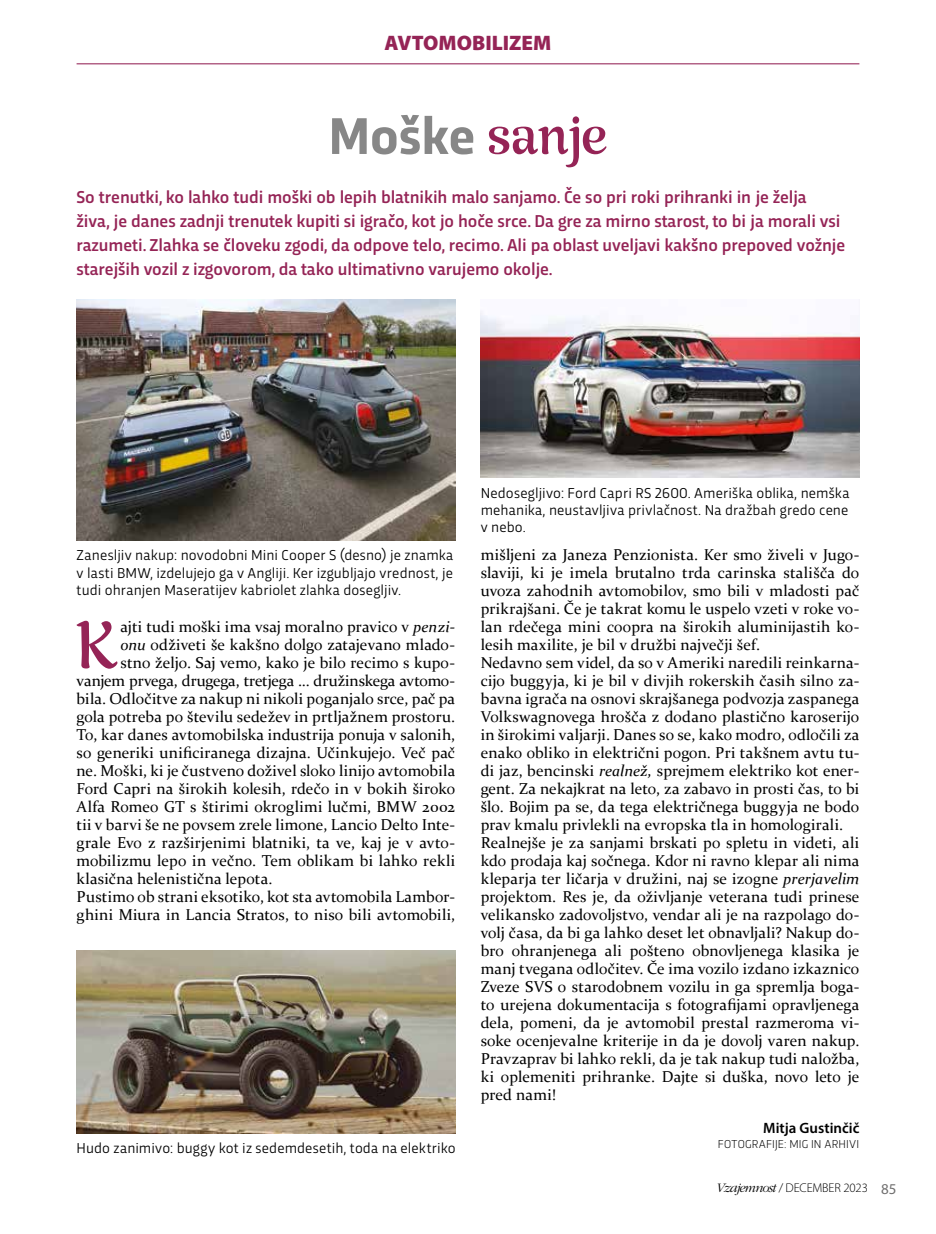
<style>
.page{position:relative;width:936px;height:1234px;background:#fff}
.page>*{position:absolute;margin:0;border:0;box-sizing:border-box;transform-origin:0 0}
.t1{font:67.35px "Rumba Std Large";color:#952456}
.t2{font:700 54px "Trasandina";color:#878787}
.t3{font:900 21px "Myriad Pro";color:#952456}
.t4{font:500 18px/24px "Trasandina";letter-spacing:-.005em;color:#952456}
.t5{font:15.75px/18px "Constantia";letter-spacing:.005em;color:#000}
.t6{font:15px/17.2px "Trasandina";letter-spacing:.01em;color:#000;text-align:justify}
.t7{font:600 15px "Myriad Pro";color:#000}
.t8{font:300 12.75px "Myriad Pro";letter-spacing:-.01em;color:#000}
.t9{font:300 12px "Trasandina";letter-spacing:.02em;color:#000}
.s1{font-family:"Rumba Std Large";font-weight:400;color:#952456}
.s2{font-style:italic}
.s3{font-family:"ITC Garamond Std";font-style:italic;font-size:13.5px}
.s4{font-weight:400;font-size:15px;color:#706f6f}
</style>
<div class="page">
<hr style="left:77px;top:63px;width:782px;height:1px;background:#952456">
<img style="left:77px;top:300px;width:378px;height:240px">
<img style="left:77px;top:950px;width:378px;height:182px">
<img style="left:480px;top:311px;width:379px;height:166px">
<h3 class="t3" style="left:384px;top:29px;width:168px">AVTOMOBILIZEM</h3>
<h2 class="t2" style="left:328px;top:96px;width:280px">Moške <span class="s1">sanje</span></h2>
<p class="t4" style="left:77px;top:183px;width:770px">So trenutki, ko lahko tudi moški ob lepih blatnikih malo sanjamo. Če so pri roki prihranki in je želja<br>živa, je danes zadnji trenutek kupiti si igračo, kot jo hoče srce. Da gre za mirno starost, to bi ja morali vsi razumeti. Zlahka se človeku zgodi, da odpove telo, recimo. Ali pa oblast uveljavi kakšno prepoved vožnje starejših vozil z izgovorom, da tako ultimativno varujemo okolje.</p>
<p class="t6" style="left:480px;top:482px;width:370px">Nedosegljivo: Ford Capri RS 2600. Ameriška oblika, nemška mehanika, neustavljiva privlačnost. Na dražbah gredo cene v nebo.</p>
<p class="t6" style="left:77px;top:545px;width:378px">Zanesljiv nakup: novodobni Mini Cooper S (desno) je znamka v lasti BMW, izdelujejo ga v Angliji. Ker izgubljajo vrednost, je tudi ohranjen Maseratijev kabriolet zlahka dosegljiv.</p>
<p class="t5" style="left:480px;top:545px;width:380px">mišljeni za Janeza Penzionista. Ker smo živeli v Jugo&shy;slaviji, ki je imela brutalno trda carinska stališča do uvoza zahodnih avtomobilov, smo bili v mladosti pač prikrajšani. Če je takrat komu le uspelo vzeti v roke vo&shy;lan rdečega mini coopra na širokih aluminijastih ko&shy;lesih maxilite, je bil v družbi največji šef.<br>Nedavno sem videl, da so v Ameriki naredili reinkarna&shy;cijo buggyja, ki je bil v divjih rokerskih časih silno za&shy;bavna igrača na osnovi skrajšanega podvozja zaspanega Volkswagnovega hrošča z dodano plastično karoserijo in širokimi valjarji. Danes so se, kako modro, odločili za enako obliko in električni pogon. Pri takšnem avtu tu&shy;di jaz, bencinski <span class="s2">realnež,</span> sprejmem elektriko kot ener&shy;gent. Za nekajkrat na leto, za zabavo in prosti čas, to bi šlo. Bojim pa se, da tega električnega buggyja ne bodo prav kmalu privlekli na evropska tla in homologirali.<br>Realnejše je za sanjami brskati po spletu in videti, ali kdo prodaja kaj sočnega. Kdor ni ravno klepar ali nima kleparja ter ličarja v družini, naj se izogne <span class="s2">prerjavelim </span>projektom. Res je, da oživljanje veterana tudi prinese velikansko zadovoljstvo, vendar ali je na razpolago do&shy;volj časa, da bi ga lahko deset let obnavljali? Nakup do&shy;bro ohranjenega ali pošteno obnovljenega klasika je manj tvegana odločitev. Če ima vozilo izdano izkaznico Zveze SVS o starodobnem vozilu in ga spremlja boga&shy;to urejena dokumentacija s fotografijami opravljenega dela, pomeni, da je avtomobil prestal razmeroma vi&shy;soke ocenjevalne kriterije in da je dovolj varen nakup.<br>Pravzaprav bi lahko rekli, da je tak nakup tudi naložba, ki oplemeniti prihranke. Dajte si duška, novo leto je pred nami!</p>
<p class="t7" style="left:763px;top:1118px;width:98px">Mitja Gustinčič</p>
<p class="t9" style="left:718px;top:1135px;width:143px">FOTOGRAFIJE: MIG IN ARHIVI</p>
<h1 class="t1" style="left:75px;top:605px;width:43px">K</h1>
<p class="t5" style="left:120px;top:617px;width:336px">ajti tudi moški ima vsaj moralno pravico v <span class="s2">penzi-</span></p>
<p class="t5" style="left:120px;top:635px;width:336px"><span class="s2">onu</span> odživeti še kakšno dolgo zatajevano mlado-</p>
<p class="t5" style="left:120px;top:653px;width:336px">stno željo. Saj vemo, kako je bilo recimo s kupo-</p>
<p class="t5" style="left:77px;top:671px;width:380px">vanjem prvega, drugega, tretjega … družinskega avtomo-</p>
<p class="t5" style="left:77px;top:689px;width:380px">bila. Odločitve za nakup ni nikoli poganjalo srce, pač pa</p>
<p class="t5" style="left:77px;top:707px;width:380px">gola potreba po številu sedežev in prtljažnem prostoru.</p>
<p class="t5" style="left:77px;top:725px;width:380px">To, kar danes avtomobilska industrija ponuja v salonih,</p>
<p class="t5" style="left:77px;top:743px;width:380px">so generiki unificiranega dizajna. Učinkujejo. Več pač</p>
<p class="t5" style="left:77px;top:761px;width:380px">ne. Moški, ki je čustveno doživel sloko linijo avtomobila</p>
<p class="t5" style="left:77px;top:779px;width:380px">Ford Capri na širokih kolesih, rdečo in v bokih široko</p>
<p class="t5" style="left:77px;top:797px;width:380px">Alfa Romeo GT s štirimi okroglimi lučmi, BMW 2002</p>
<p class="t5" style="left:77px;top:815px;width:380px">tii v barvi še ne povsem zrele limone, Lancio Delto Inte-</p>
<p class="t5" style="left:77px;top:833px;width:380px">grale Evo z razširjenimi blatniki, ta ve, kaj je v avto-</p>
<p class="t5" style="left:77px;top:851px;width:380px">mobilizmu lepo in večno. Tem oblikam bi lahko rekli</p>
<p class="t5" style="left:77px;top:869px;width:197px">klasična helenistična lepota.</p>
<p class="t5" style="left:77px;top:887px;width:380px">Pustimo ob strani eksotiko, kot sta avtomobila Lambor-</p>
<p class="t5" style="left:77px;top:905px;width:380px">ghini Miura in Lancia Stratos, to niso bili avtomobili,</p>
<p class="t6" style="left:77px;top:1138px;width:380px">Hudo zanimivo: buggy kot iz sedemdesetih, toda na elektriko</p>
<p class="t8" style="left:716px;top:1179px;width:182px"><span class="s3">Vzajemnost</span> / DECEMBER 2023 <span class="s4">85</span></p>
</div>
